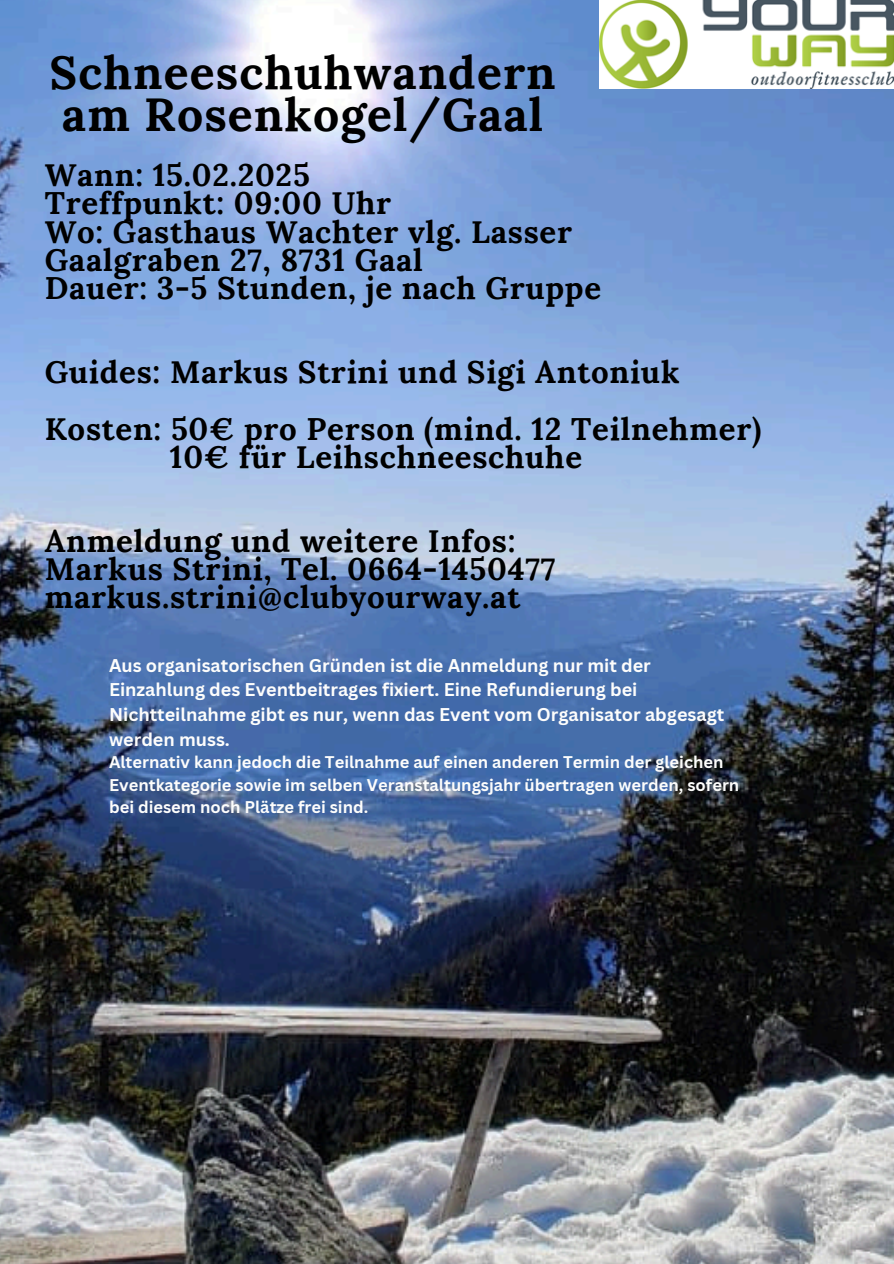
<style>
.page{position:relative;width:894px;height:1264px;background:#fff}
.page>*{position:absolute;margin:0;border:0;box-sizing:border-box;transform-origin:0 0}
.t1{font:700 46.2px/41.8px "Lora";letter-spacing:.025em;color:#000}
.t2{font:700 31.2px/28.2px "Lora";letter-spacing:.025em;color:#000}
.t3{font:700 18px/24.8px "Canva Sans";color:#fdfdfc}
.t4{font:700 16.5px/22.5px "Canva Sans";color:#fdfdfc}
</style>
<div class="page">
<img style="left:0;top:0;width:893px;height:1263px">
<img style="left:599px;top:0;width:294px;height:89px">
<p class="t1" style="left:50px;top:51px;width:507px">Schneeschuhwandern am Rosenkogel/Gaal</p>
<h2 class="t2" style="left:45px;top:161px;width:558px">Wann: 15.02.2025<br>Treffpunkt: 09:00 Uhr<br>Wo: Gasthaus Wachter vlg. Lasser<br>Gaalgraben 27, 8731 Gaal<br>Dauer: 3-5 Stunden, je nach Gruppe</h2>
<h2 class="t2" style="left:45px;top:358px;width:636px">Guides: Markus Strini und Sigi Antoniuk</h2>
<h2 class="t2" style="left:170px;top:414px;width:592px;text-indent:-125px">Kosten: 50€ pro Person (mind. 12 Teilnehmer)<br>10€ für Leihschneeschuhe</h2>
<h2 class="t2" style="left:45px;top:526px;width:512px">Anmeldung und weitere Infos:<br>Markus Strini, Tel. 0664-1450477 markus.strini@clubyourway.at</h2>
<p class="t3" style="left:109px;top:652px;width:616px">Aus organisatorischen Gründen ist die Anmeldung nur mit der Einzahlung des Eventbeitrages fixiert. Eine Refundierung bei Nichtteilnahme gibt es nur, wenn das Event vom Organisator abgesagt werden muss.</p>
<p class="t4" style="left:109px;top:750px;width:631px">Alternativ kann jedoch die Teilnahme auf einen anderen Termin der gleichen<br>Eventkategorie sowie im selben Veranstaltungsjahr übertragen werden, sofern bei diesem noch Plätze frei sind.</p>
</div>
